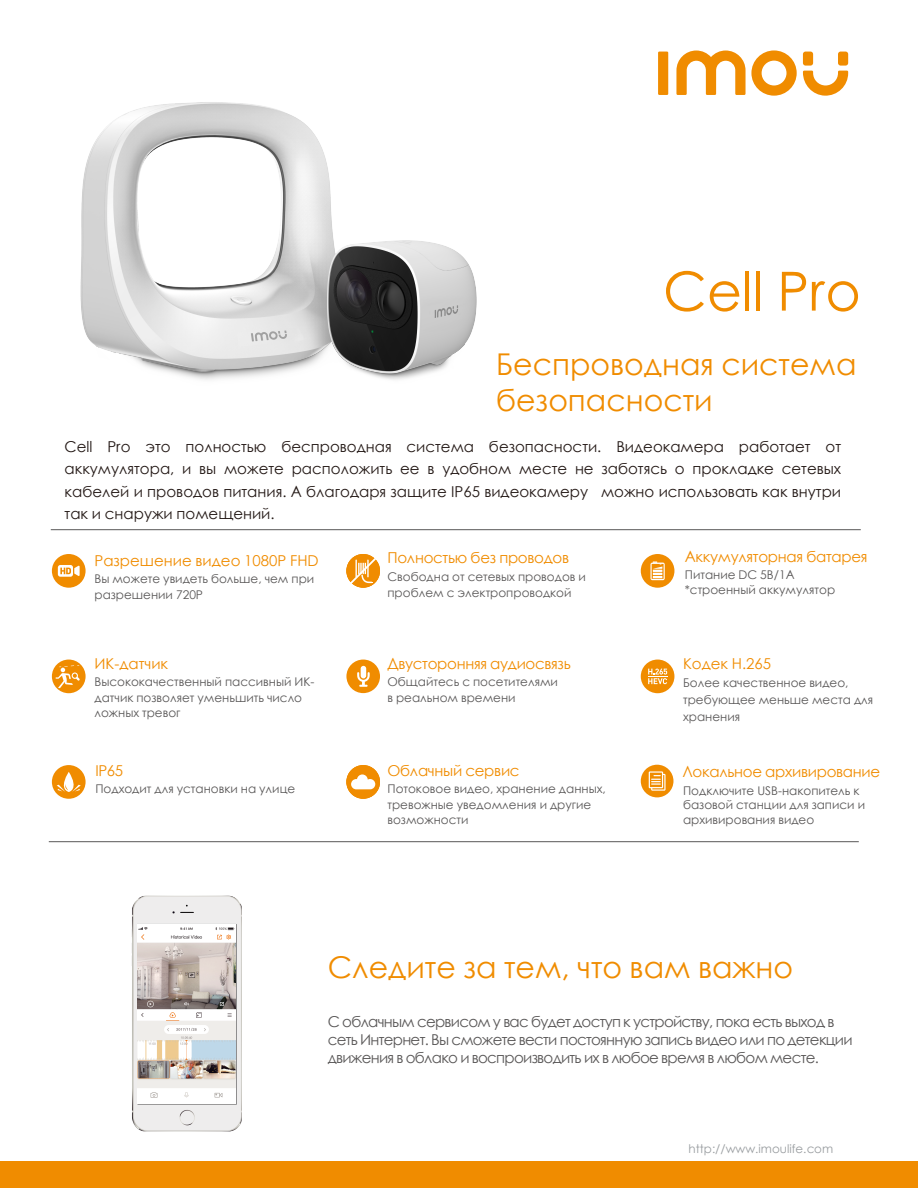
<style>
.page{position:relative;width:918px;height:1188px;background:#fff}
.page>*{position:absolute;margin:0;border:0;box-sizing:border-box;transform-origin:0 0}
.t1{font:54px "ST Xihei";color:#f08c00}
.t2{font:30px/36px "ST Xihei";color:#f08c00}
.t3{font:15px/22.5px "ST Xihei";color:#231815;text-align:justify}
.t4{font:15px/18px "ST Xihei";letter-spacing:-.05em;color:#595757}
.t5{font:15px "ST Xihei";letter-spacing:-.02em;color:#f08c00}
.t6{font:15px "ST Xihei";color:#f08c00}
.t7{font:12px/15.8px "ST Xihei";color:#595757}
.t8{font:11.85px "ST Xihei";color:#999da0}
</style>
<div class="page">
<img style="left:132px;top:896px;width:110px;height:235px">
<svg style="left:137px;top:924px;width:100px;height:181px"></svg>
<img style="left:138px;top:927px;width:98px;height:172px">
<hr style="left:138px;top:924px;width:98px;height:3px;background:#fff">
<div style="left:138px;top:1099px;width:98px;height:5px;background:#fff"></div>
<div style="left:0;top:1161px;width:918px;height:27px;background:#f08c00"></div>
<hr style="left:49px;top:841px;width:810px;height:1px;background:#595757">
<hr style="left:51px;top:529px;width:810px;height:1px;background:#595757">
<svg style="left:346px;top:765px;width:34px;height:34px"></svg>
<div style="left:52px;top:765px;width:34px;height:34px;background:#f08c00;border-radius:50%"></div>
<svg style="left:57px;top:772px;width:24px;height:20px"></svg>
<svg style="left:346px;top:554px;width:34px;height:34px"></svg>
<div style="left:52px;top:554px;width:34px;height:34px;background:#f08c00;border-radius:50%"></div>
<svg style="left:58px;top:565px;width:22px;height:12px"></svg>
<div style="left:52px;top:660px;width:34px;height:33px;background:#f08c00;border-radius:50%"></div>
<svg style="left:55px;top:665px;width:25px;height:23px"></svg>
<div style="left:346px;top:660px;width:34px;height:33px;background:#f08c00;border-radius:50%"></div>
<svg style="left:357px;top:666px;width:13px;height:21px"></svg>
<div style="left:641px;top:660px;width:33px;height:33px;background:#f08c00;border-radius:50%"></div>
<svg style="left:648px;top:669px;width:19px;height:15px"></svg>
<div style="left:641px;top:554px;width:33px;height:34px;background:#f08c00;border-radius:50%"></div>
<svg style="left:651px;top:562px;width:14px;height:18px"></svg>
<div style="left:641px;top:765px;width:32px;height:32px;background:#f08c00;border-radius:50%"></div>
<svg style="left:649px;top:771px;width:17px;height:20px"></svg>
<div style="left:658px;top:52px;width:10px;height:43px;background:#f08c00"></div>
<div style="left:803px;top:52px;width:10px;height:14px;background:#f08c00;border-radius:3px"></div>
<div style="left:838px;top:52px;width:10px;height:14px;background:#f08c00;border-radius:3px"></div>
<svg style="left:803px;top:71px;width:45px;height:25px"></svg>
<svg style="left:676px;top:50px;width:121px;height:46px"></svg>
<img style="left:80px;top:102px;width:397px;height:278px">
<h1 class="t1" style="left:663px;top:253px;width:199px">Cell Pro</h1>
<h2 class="t2" style="left:496px;top:346px;width:362px">Беспроводная система безопасности</h2>
<p class="t3" style="left:65px;top:435px;width:778px">Cell Pro это полностью беспроводная система безопасности. Видеокамера работает от аккумулятора, и вы можете расположить ее в удобном месте не заботясь о прокладке сетевых кабелей и проводов питания. А благодаря защите IP65 видеокамеру можно использовать как внутри так и снаружи помещений.</p>
<p class="t6" style="left:94px;top:550px;width:226px">Разрешение видео 1080P FHD</p>
<p class="t7" style="left:94px;top:570px;width:221px;line-height:16.2px">Вы можете увидеть больше, чем при разрешении 720P</p>
<p class="t6" style="left:94px;top:653px;width:75px">ИК-датчик</p>
<p class="t7" style="left:94px;top:673px;width:222px">Высококачественный пассивный ИК&shy;датчик позволяет уменьшить число ложных тревог</p>
<p class="t5" style="left:95px;top:760px;width:29px">IP65</p>
<p class="t7" style="left:95px;top:780px;width:201px">Подходит для установки на улице</p>
<p class="t5" style="left:387px;top:547px;width:183px">Полностью без проводов</p>
<p class="t7" style="left:387px;top:568px;width:200px;line-height:16.4px">Свободна от сетевых проводов и проблем с электропроводкой</p>
<p class="t5" style="left:387px;top:653px;width:185px">Двусторонняя аудиосвязь</p>
<p class="t7" style="left:387px;top:673px;width:172px">Общайтесь с посетителями в реальном времени</p>
<p class="t5" style="left:387px;top:760px;width:134px">Облачный сервис</p>
<p class="t7" style="left:387px;top:781px;width:220px">Потоковое видео, хранение данных, тревожные уведомления и другие возможности</p>
<p class="t5" style="left:685px;top:546px;width:184px">Аккумуляторная батарея</p>
<p class="t7" style="left:685px;top:566px;width:152px;line-height:15.1px">Питание DC 5В/1A *строенный аккумулятор</p>
<p class="t6" style="left:683px;top:653px;width:90px">Кодек H.265</p>
<p class="t7" style="left:683px;top:674px;width:192px;line-height:17px">Более качественное видео, требующее меньше места для хранения</p>
<p class="t5" style="left:682px;top:761px;width:199px">Локальное архивирование</p>
<p class="t7" style="left:683px;top:783px;width:184px;line-height:14.4px">Подключите USB-накопитель к базовой станции для записи и архивирования видео</p>
<h2 class="t2" style="left:328px;top:948px;width:467px">Следите за тем, что вам важно</h2>
<p class="t4" style="left:328px;top:1013px;width:526px">С облачным сервисом у вас будет доступ к устройству, пока есть выход в сеть Интернет. Вы сможете вести постоянную запись видео или по детекции движения в облако и воспроизводить их в любое время в любом месте.</p>
<p class="t8" style="left:689px;top:1140px;width:146px">http://www.imoulife.com</p>
</div>
